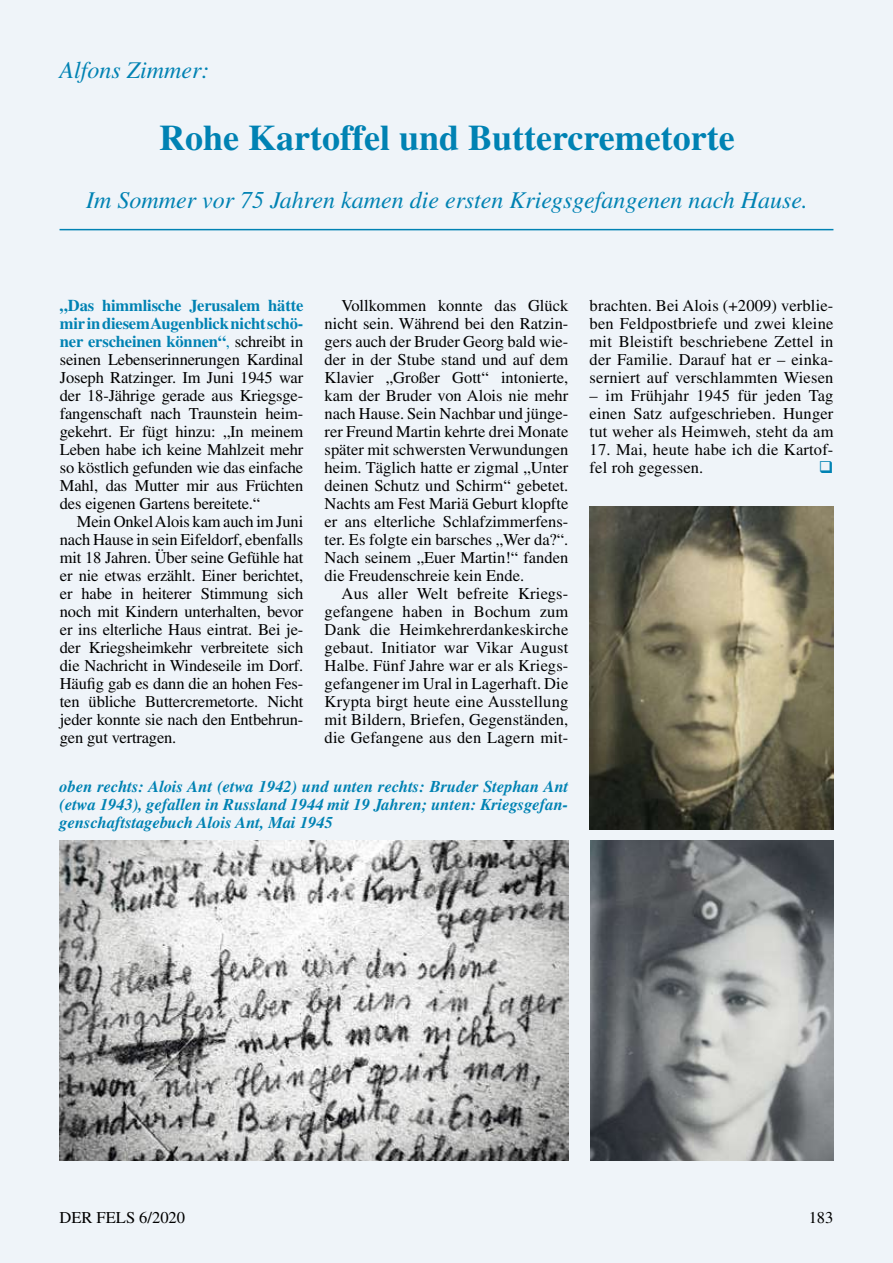
<style>
.page{position:relative;width:893px;height:1263px;background:#eff4f9}
.page>*{position:absolute;margin:0;border:0;box-sizing:border-box;transform-origin:0 0}
.t1{font:700 36px "Times";color:#0082b3}
.t2{font:italic 24px "Times";color:#0082b3}
.t3{font:16.5px/18px "Times";letter-spacing:.01em;color:#000;text-align:justify}
.t4{font:italic 700 16.5px/18px "Times";color:#0082b3;text-align:justify}
.s1{font-weight:700;color:#0082b3}
.s2{color:#0082b3}
</style>
<div class="page">
<img style="left:60px;top:840px;width:508px;height:321px">
<img style="left:590px;top:840px;width:243px;height:321px">
<img style="left:590px;top:506px;width:244px;height:323px">
<hr style="left:60px;top:229px;width:773px;height:1px;background:#0082b3">
<h2 class="t2" style="left:60px;top:57px;width:151px">Alfons Zimmer:</h2>
<h1 class="t1" style="left:159px;top:117px;width:577px">Rohe Kartoffel und Buttercremetorte</h1>
<h2 class="t2" style="left:86px;top:187px;width:723px">Im Sommer vor 75 Jahren kamen die ersten Kriegsgefangenen nach Hause.</h2>
<p class="t3" style="left:60px;top:296px;width:245px"><span class="s1">„Das himmlische Jerusalem hätte mir in diesem Augenblick nicht schö&shy;ner erscheinen können“</span><span class="s2">,</span> schreibt in seinen Lebenserinnerungen Kardinal Joseph Ratzinger. Im Juni 1945 war der 18-Jährige gerade aus Kriegsge&shy;fangenschaft nach Traunstein heim&shy;gekehrt. Er fügt hinzu: „In meinem Leben habe ich keine Mahlzeit mehr so köstlich gefunden wie das einfache Mahl, das Mutter mir aus Früchten des eigenen Gartens bereitete.“</p>
<p class="t3" style="left:60px;top:512px;width:245px;text-indent:17px">Mein Onkel Alois kam auch im Juni nach Hause in sein Eifeldorf, ebenfalls mit 18 Jahren. Über seine Gefühle hat er nie etwas erzählt. Einer berichtet, er habe in heiterer Stimmung sich noch mit Kindern unterhalten, bevor er ins elterliche Haus eintrat. Bei je&shy;der Kriegsheimkehr verbreitete sich die Nachricht in Windeseile im Dorf.<br>Häufig gab es dann die an hohen Fes&shy;ten übliche Buttercremetorte. Nicht jeder konnte sie nach den Entbehrun&shy;gen gut vertragen.</p>
<p class="t3" style="left:325px;top:296px;width:245px;text-indent:17px">Vollkommen konnte das Glück nicht sein. Während bei den Ratzin&shy;gers auch der Bruder Georg bald wie&shy;der in der Stube stand und auf dem Klavier „Großer Gott“ intonierte, kam der Bruder von Alois nie mehr nach Hause. Sein Nachbar und jünge&shy;rer Freund Martin kehrte drei Monate später mit schwersten Verwundungen heim. Täglich hatte er zigmal „Unter deinen Schutz und Schirm“ gebetet.<br>Nachts am Fest Mariä Geburt klopfte er ans elterliche Schlafzimmerfens&shy;ter. Es folgte ein barsches „Wer da?“.<br>Nach seinem „Euer Martin!“ fanden die Freudenschreie kein Ende.</p>
<p class="t3" style="left:325px;top:584px;width:245px;text-indent:17px">Aus aller Welt befreite Kriegs&shy;gefangene haben in Bochum zum Dank die Heimkehrerdankeskirche gebaut. Initiator war Vikar August Halbe. Fünf Jahre war er als Kriegs&shy;gefangener im Ural in Lagerhaft. Die Krypta birgt heute eine Ausstellung mit Bildern, Briefen, Gegenständen, die Gefangene aus den Lagern mit-</p>
<p class="t4" style="left:60px;top:777px;width:510px">oben rechts: Alois Ant (etwa 1942) und unten rechts: Bruder Stephan Ant (etwa 1943), gefallen in Russland 1944 mit 19 Jahren; unten: Kriegsgefan&shy;genschaftstagebuch Alois Ant, Mai 1945</p>
<p class="t3" style="left:590px;top:296px;width:245px">brachten. Bei Alois (+2009) verblie&shy;ben Feldpostbriefe und zwei kleine mit Bleistift beschriebene Zettel in der Familie. Darauf hat er – einka&shy;serniert auf verschlammten Wiesen</p>
<p class="t3" style="left:590px;top:386px;width:245px">– im Frühjahr 1945 für jeden Tag einen Satz aufgeschrieben. Hunger tut weher als Heimweh, steht da am</p>
<p class="t3" style="left:590px;top:440px;width:245px">17. Mai, heute habe ich die Kartof&shy;fel roh gegessen.</p>
<p class="t3" style="left:60px;top:1209px;width:127px">DER FELS 6/2020</p>
<p class="t3" style="left:809px;top:1209px;width:26px">183</p>
</div>
